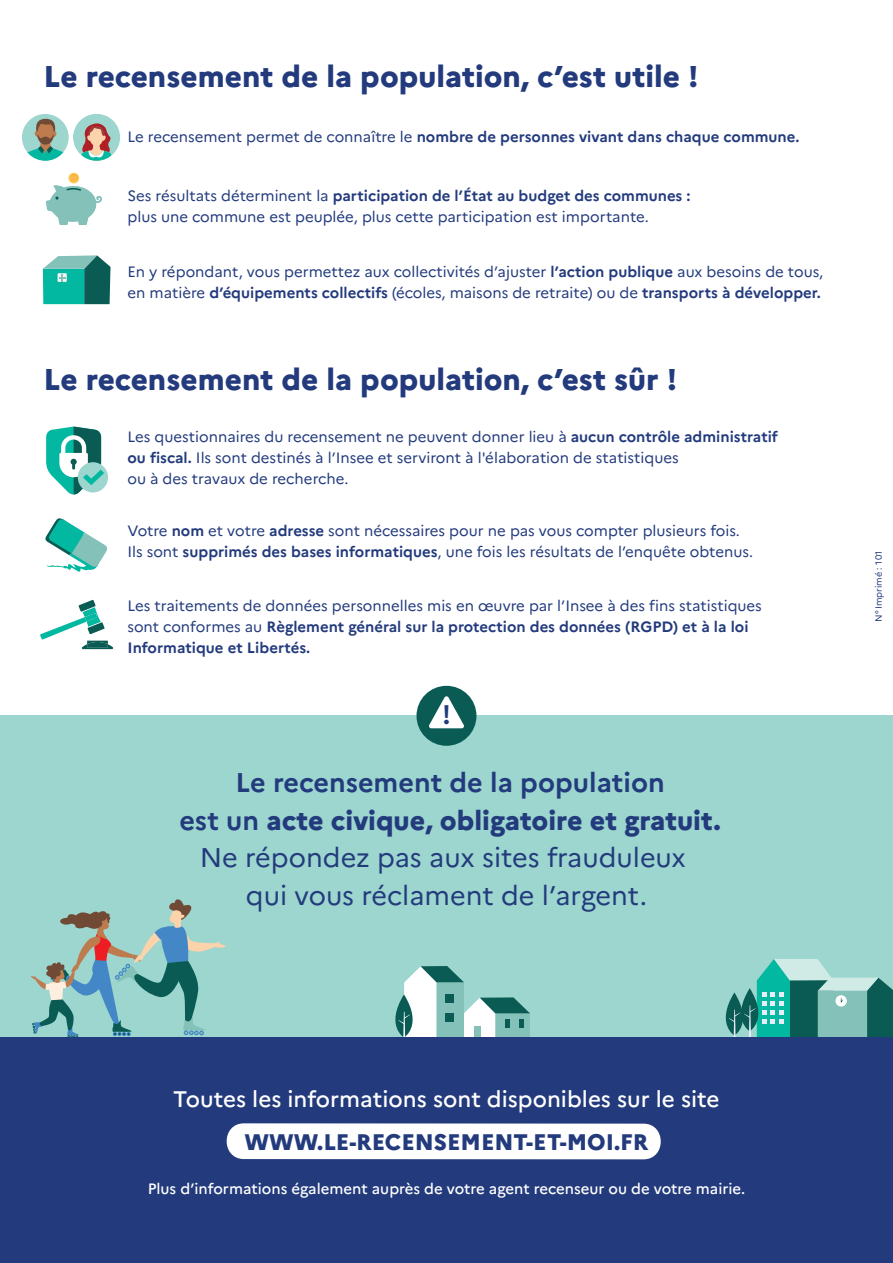
<style>
.page{position:relative;width:893px;height:1263px;background:#fff}
.page>*{position:absolute;margin:0;border:0;box-sizing:border-box;transform-origin:0 0}
.t1{font:800 30px "Marianne";color:#233b7d}
.t2{font:27px/37.5px "Marianne";color:#233b7d;text-align:center}
.t3{font:700 26.85px "Marianne";color:#223c7b}
.t4{font:500 22.5px "Marianne";color:#fff}
.t5{font:800 22.5px "Marianne";color:#233b7d}
.t6{font:15px/21px "Marianne";color:#233b7d}
.t7{font:700 15px "Marianne";color:#233b7d}
.t8{font:500 15px "Marianne";color:#fff}
.t9{font:9px "Marianne";color:#233b7d}
.s1{font-weight:400}
.s2{font-weight:700}
.s3{font-weight:800}
</style>
<div class="page">
<div style="left:0;top:716px;width:893px;height:321px;background:#9cd6ce"></div>
<svg style="left:31px;top:899px;width:195px;height:138px"></svg>
<svg style="left:395px;top:966px;width:135px;height:71px"></svg>
<svg style="left:725px;top:959px;width:168px;height:78px"></svg>
<div style="left:0;top:1037px;width:893px;height:226px;background:#233b7d"></div>
<div style="left:226px;top:1123px;width:435px;height:36px;background:#fff"></div>
<div style="left:416px;top:686px;width:60px;height:60px;background:#0a5b54;border-radius:50%"></div>
<svg style="left:429px;top:696px;width:35px;height:32px"></svg>
<svg style="left:40px;top:600px;width:74px;height:49px"></svg>
<svg style="left:46px;top:174px;width:56px;height:51px"></svg>
<svg style="left:45px;top:518px;width:63px;height:54px"></svg>
<div style="left:78px;top:462px;width:30px;height:30px;background:#9cd6ce;border-radius:50%"></div>
<svg style="left:46px;top:427px;width:58px;height:68px"></svg>
<div style="left:73px;top:114px;width:47px;height:47px;background:#9cd6ce;border-radius:50%"></div>
<svg style="left:80px;top:123px;width:33px;height:38px"></svg>
<div style="left:22px;top:114px;width:47px;height:47px;background:#9cd6ce;border-radius:50%"></div>
<svg style="left:23px;top:119px;width:45px;height:42px"></svg>
<svg style="left:43px;top:255px;width:67px;height:49px;background:#30a093"></svg>
<h1 class="t1" style="left:43px;top:54px;width:657px">Le recensement de la population, c’est utile !</h1>
<p class="t7" style="left:127px;top:125px;width:674px"><span class="s1">Le recensement permet de connaître le</span> nombre de personnes vivant dans chaque commune.</p>
<p class="t6" style="left:127px;top:184px;width:565px">Ses résultats déterminent la <span class="s2">participation de l’État au budget des communes : </span>plus une commune est peuplée, plus cette participation est importante.</p>
<p class="t6" style="left:127px;top:260px;width:697px">En y répondant, vous permettez aux collectivités d’ajuster <span class="s2">l’action publique</span> aux besoins de tous, en matière <span class="s2">d’équipements collectifs</span> (écoles, maisons de retraite) ou de <span class="s2">transports à développer.</span></p>
<h1 class="t1" style="left:43px;top:356px;width:635px">Le recensement de la population, c’est sûr !</h1>
<p class="t6" style="left:127px;top:425px;width:652px">Les questionnaires du recensement ne peuvent donner lieu à <span class="s2">aucun contrôle administratif ou fiscal.</span> Ils sont destinés à l’Insee et serviront à l'élaboration de statistiques<br>ou à des travaux de recherche.</p>
<p class="t6" style="left:127px;top:519px;width:627px">Votre <span class="s2">nom</span> et votre <span class="s2">adresse</span> sont nécessaires pour ne pas vous compter plusieurs fois.<br>Ils sont <span class="s2">supprimés des bases informatiques</span>, une fois les résultats de l’enquête obtenus.</p>
<p class="t6" style="left:127px;top:593px;width:636px">Les traitements de données personnelles mis en œuvre par l’Insee à des fins statistiques sont conformes au <span class="s2">Règlement général sur la protection des données (RGPD) et à la loi<br>Informatique et Libertés.</span></p>
<h3 class="t3" style="left:442px;top:693px;width:10px">!</h3>
<h2 class="t2" style="left:179px;top:762px;width:543px"><span class="s2">Le recensement de la population<br>est un</span> <span class="s3">acte civique, obligatoire et gratuit.<br></span>Ne répondez pas aux sites frauduleux<br>qui vous réclament de l’argent.</h2>
<p class="t9" style="left:872px;top:621px;width:72px;rotate:-90deg">N° Imprimé : 101</p>
<h3 class="t4" style="left:173px;top:1081px;width:548px">Toutes les informations sont disponibles sur le site</h3>
<h3 class="t5" style="left:244px;top:1124px;width:405px">WWW.LE-RECENSEMENT-ET-MOI.FR</h3>
<p class="t8" style="left:148px;top:1177px;width:599px">Plus d’informations également auprès de votre agent recenseur ou de votre mairie.</p>
</div>
